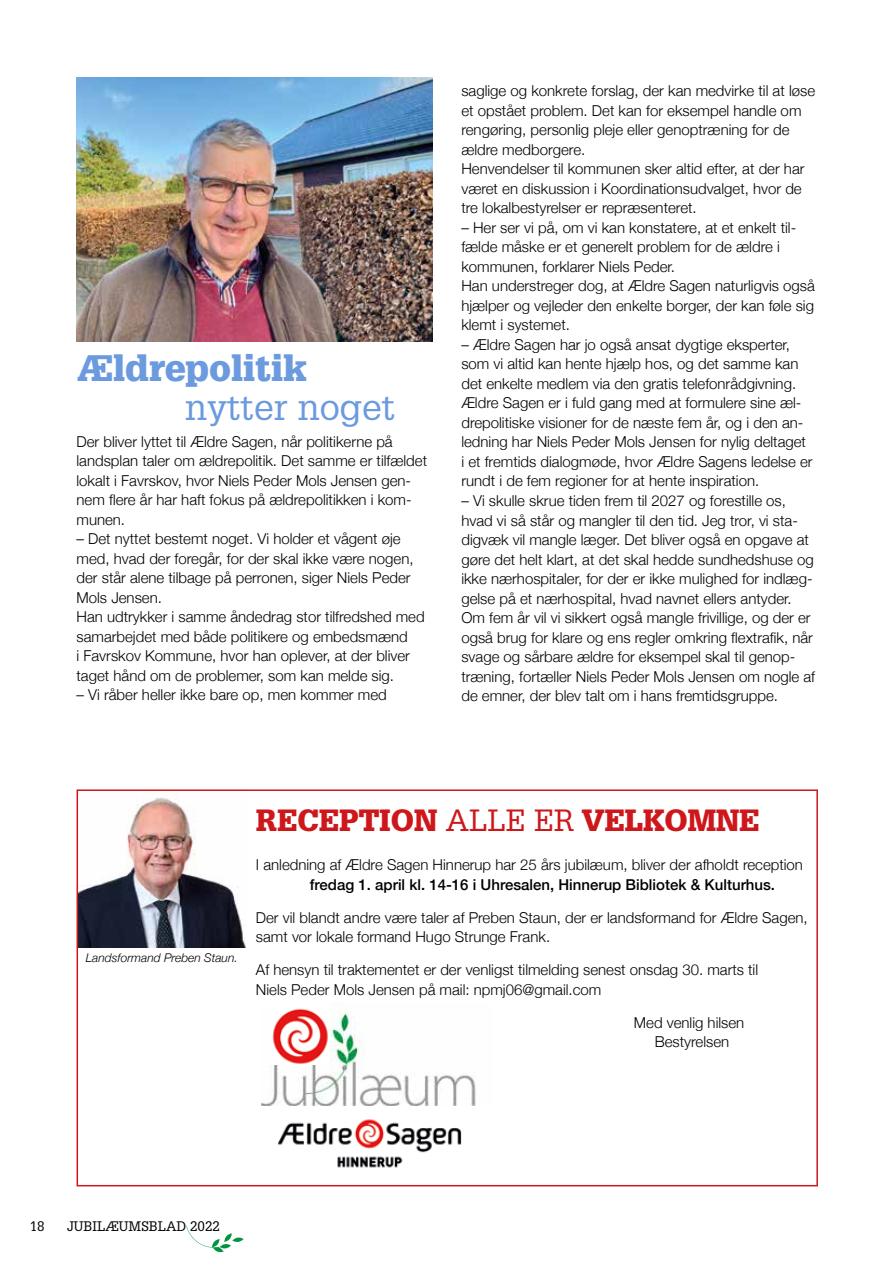
<style>
.page{position:relative;width:893px;height:1263px;background:#fff}
.page>*{position:absolute;margin:0;border:0;box-sizing:border-box;transform-origin:0 0}
.t1{font:900 36px "Glypha";color:#6b9ade}
.t2{font:36px "Glypha";color:#6b9ade}
.t3{font:900 30px "Glypha";color:#cd171a}
.t4{font:300 15px/19.5px "Helvetica Neue";color:#000}
.t5{font:500 15px "Helvetica Neue";color:#000}
.t6{font:13.5px "Glypha";color:#000}
.t7{font:italic 300 12px "Helvetica Neue";color:#000}
.s1{font-weight:400}
</style>
<div class="page">
<svg style="left:186px;top:1225px;width:58px;height:28px"></svg>
<img style="left:80px;top:797px;width:165px;height:150px">
<img style="left:77px;top:78px;width:355px;height:263px">
<img style="left:277px;top:1119px;width:185px;height:49px">
<img style="left:261px;top:1011px;width:215px;height:94px">
<img style="left:270px;top:1008px;width:59px;height:57px">
<div style="left:77px;top:789px;width:741px;height:397px;border:2px solid #cd171a"></div>
<h1 class="t1" style="left:77px;top:346px;width:231px">Ældrepolitik</h1>
<h1 class="t2" style="left:185px;top:385px;width:212px">nytter noget</h1>
<p class="t4" style="left:77px;top:431px;width:352px">Der bliver lyttet til Ældre Sagen, når politikerne på landsplan taler om ældrepolitik. Det samme er tilfældet lokalt i Favrskov, hvor Niels Peder Mols Jensen gen&shy;nem flere år har haft fokus på ældrepolitikken i kom&shy;munen.</p>
<p class="t4" style="left:77px;top:528px;width:350px">– Det nyttet bestemt noget. Vi holder et vågent øje med, hvad der foregår, for der skal ikke være nogen, der står alene tilbage på perronen, siger Niels Peder Mols Jensen.<br>Han udtrykker i samme åndedrag stor tilfredshed med samarbejdet med både politikere og embedsmænd<br>i Favrskov Kommune, hvor han oplever, at der bliver taget hånd om de problemer, som kan melde sig.</p>
<p class="t4" style="left:77px;top:684px;width:312px">– Vi råber heller ikke bare op, men kommer med</p>
<p class="t4" style="left:461px;top:80px;width:355px">saglige og konkrete forslag, der kan medvirke til at løse et opstået problem. Det kan for eksempel handle om rengøring, personlig pleje eller genoptræning for de ældre medborgere.<br>Henvendelser til kommunen sker altid efter, at der har været en diskussion i Koordinationsudvalget, hvor de tre lokalbestyrelser er repræsenteret.</p>
<p class="t4" style="left:461px;top:217px;width:355px">– Her ser vi på, om vi kan konstatere, at et enkelt til&shy;fælde måske er et generelt problem for de ældre i kommunen, forklarer Niels Peder.<br>Han understreger dog, at Ældre Sagen naturligvis også hjælper og vejleder den enkelte borger, der kan føle sig klemt i systemet.</p>
<p class="t4" style="left:461px;top:334px;width:353px">– Ældre Sagen har jo også ansat dygtige eksperter, som vi altid kan hente hjælp hos, og det samme kan det enkelte medlem via den gratis telefonrådgivning.<br>Ældre Sagen er i fuld gang med at formulere sine æl&shy;drepolitiske visioner for de næste fem år, og i den an&shy;ledning har Niels Peder Mols Jensen for nylig deltaget<br>i et fremtids dialogmøde, hvor Ældre Sagens ledelse er rundt i de fem regioner for at hente inspiration.</p>
<p class="t4" style="left:461px;top:490px;width:355px">– Vi skulle skrue tiden frem til 2027 og forestille os, hvad vi så står og mangler til den tid. Jeg tror, vi sta&shy;digvæk vil mangle læger. Det bliver også en opgave at gøre det helt klart, at det skal hedde sundhedshuse og ikke nærhospitaler, for der er ikke mulighed for indlæg&shy;gelse på et nærhospital, hvad navnet ellers antyder.<br>Om fem år vil vi sikkert også mangle frivillige, og der er også brug for klare og ens regler omkring flextrafik, når svage og sårbare ældre for eksempel skal til genop&shy;træning, fortæller Niels Peder Mols Jensen om nogle af de emner, der blev talt om i hans fremtidsgruppe.</p>
<p class="t7" style="left:86px;top:948px;width:154px">Landsformand Preben Staun.</p>
<h2 class="t3" style="left:256px;top:802px;width:505px">RECEPTION <span class="s1">ALLE ER</span> VELKOMNE</h2>
<p class="t4" style="left:256px;top:854px;width:549px">I anledning af Ældre Sagen Hinnerup har 25 års jubilæum, bliver der afholdt reception</p>
<p class="t5" style="left:310px;top:872px;width:467px">fredag 1. april kl. 14-16 i Uhresalen, Hinnerup Bibliotek &amp; Kulturhus.</p>
<p class="t4" style="left:256px;top:906px;width:553px">Der vil blandt andre være taler af Preben Staun, der er landsformand for Ældre Sagen, samt vor lokale formand Hugo Strunge Frank.</p>
<p class="t4" style="left:256px;top:959px;width:504px">Af hensyn til traktementet er der venligst tilmelding senest onsdag 30. marts til<br>Niels Peder Mols Jensen på mail: npmj06@gmail.com</p>
<p class="t4" style="left:634px;top:1011px;width:112px;text-align:center">Med venlig hilsen<br>Bestyrelsen</p>
<p class="t6" style="left:30px;top:1218px;width:17px">18</p>
<p class="t6" style="left:67px;top:1218px;width:155px">JUBILÆUMSBLAD 2022</p>
</div>
